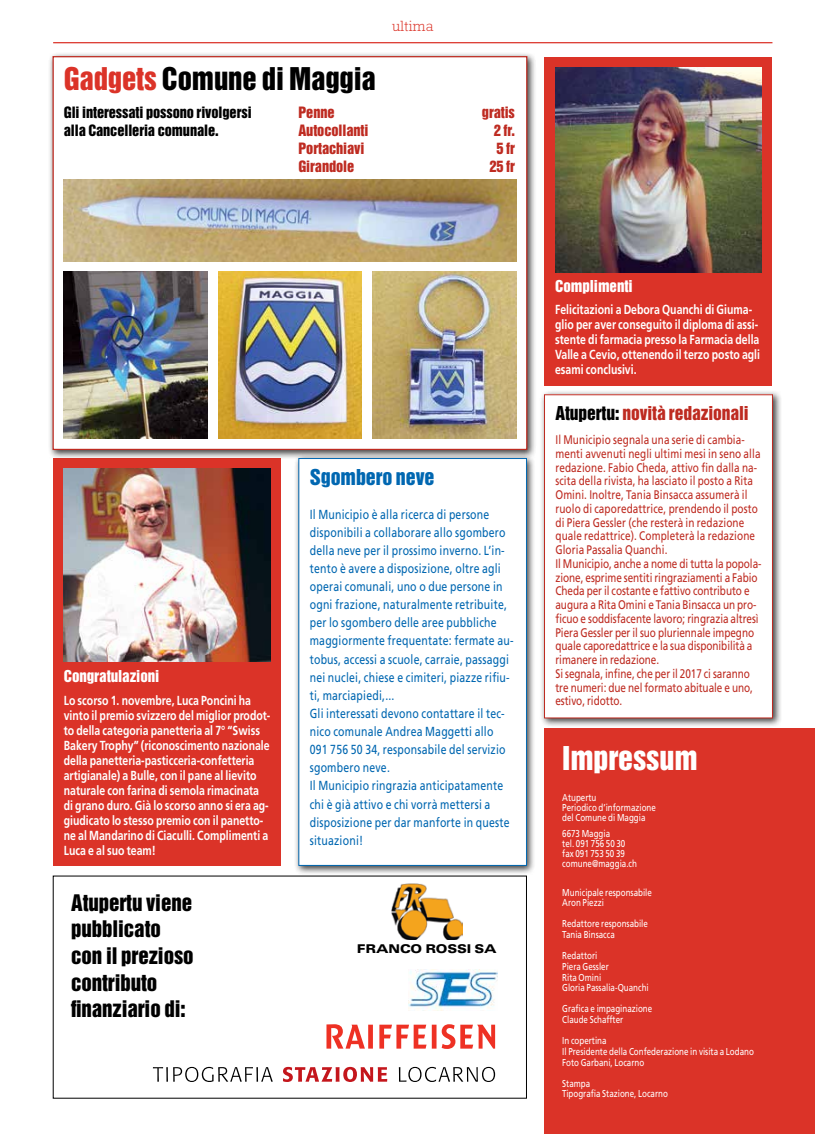
<style>
.page{position:relative;width:815px;height:1134px;background:#fff}
.page>*{position:absolute;margin:0;border:0;box-sizing:border-box;transform-origin:0 0}
.t1{font:30px "Helvetica Inserat LT Std";letter-spacing:-.005em;color:#fff}
.t2{font:28.62px "Helvetica Inserat LT Std";letter-spacing:-.005em;color:#000}
.t3{font:20.88px/26.6px "Helvetica Inserat LT Std";letter-spacing:-.005em;color:#000}
.t4{font:20px "Helvetica Inserat LT Std";letter-spacing:-.005em;color:#0067b1}
.t5{font:17.5px "Helvetica Inserat LT Std";letter-spacing:-.005em;color:#be2b21}
.t6{font:15px "Helvetica Inserat LT Std";letter-spacing:-.005em;color:#fff}
.t7{font:300 15px "Rockwell Std";letter-spacing:.025em;color:#db3328}
.t8{font:14.38px/17.9px "Helvetica Inserat LT Std";letter-spacing:-.005em;color:#000}
.t9{font:14.38px "Helvetica Inserat LT Std";letter-spacing:-.005em;color:#be2b21}
.t10{font:13.12px/18.1px "Frutiger LT Std";letter-spacing:.02em;color:#0067b1;scale:.8 1}
.t11{font:700 13.12px/15px "Frutiger LT Std";color:#fff;scale:.8 1}
.t12{font:12.5px/13.8px "Frutiger LT Std";letter-spacing:-.005em;color:#be2b21;scale:.8 1}
.t13{font:900 expanded 12.12px "Univers LT Std";letter-spacing:-.01em;color:#000}
.t14{font:10px/10.6px "Frutiger LT Std";color:#fff;scale:.8 1}
.s1{color:#db3328}
.s2{color:#000}
</style>
<div class="page">
<div style="left:53px;top:458px;width:228px;height:408px;background:#db3328"></div>
<div style="left:48px;top:52px;width:489px;height:407px;background:#000;opacity:.75"></div>
<div style="left:53px;top:56px;width:474px;height:394px;background:#fff;border:1px solid #be2b21"></div>
<div style="left:544px;top:728px;width:271px;height:406px;background:#db3328"></div>
<hr style="left:53px;top:42px;width:719px;height:1px;background:#db3328">
<svg style="left:326px;top:1024px;width:169px;height:25px"></svg>
<img style="left:391px;top:884px;width:72px;height:55px">
<svg style="left:153px;top:1067px;width:120px;height:15px"></svg>
<svg style="left:283px;top:1067px;width:104px;height:15px"></svg>
<svg style="left:399px;top:1067px;width:96px;height:15px"></svg>
<img style="left:408px;top:970px;width:90px;height:41px">
<div style="left:540px;top:390px;width:242px;height:338px;background:#000;opacity:.75"></div>
<div style="left:544px;top:395px;width:228px;height:323px;background:#fff"></div>
<div style="left:544px;top:394px;width:229px;height:324px;border:1px solid #be2b21"></div>
<div style="left:544px;top:57px;width:228px;height:329px;background:#db3328"></div>
<img style="left:64px;top:180px;width:452px;height:81px">
<img style="left:218px;top:271px;width:144px;height:167px">
<img style="left:373px;top:271px;width:143px;height:167px">
<img style="left:64px;top:271px;width:143px;height:167px">
<img style="left:555px;top:67px;width:207px;height:205px">
<img style="left:64px;top:469px;width:206px;height:193px">
<div style="left:294px;top:454px;width:242px;height:421px;background:#000;opacity:.75"></div>
<div style="left:299px;top:458px;width:227px;height:407px;background:#fff"></div>
<div style="left:299px;top:458px;width:228px;height:408px;border:1px solid #0067b1"></div>
<h2 class="t2" style="left:64px;top:62px;width:314px"><span class="s1">Gadgets</span> Comune di Maggia</h2>
<p class="t7" style="left:392px;top:18px;width:43px">ultima</p>
<p class="t8" style="left:64px;top:104px;width:189px">Gli interessati possono rivolgersi alla Cancelleria comunale.</p>
<p class="t9" style="left:298px;top:104px;width:38px">Penne</p>
<p class="t9" style="left:482px;top:104px;width:35px">gratis</p>
<p class="t9" style="left:298px;top:122px;width:72px">Autocollanti</p>
<p class="t9" style="left:494px;top:122px;width:23px">2 fr.</p>
<p class="t9" style="left:298px;top:140px;width:67px">Portachiavi</p>
<p class="t9" style="left:497px;top:140px;width:20px">5 fr</p>
<p class="t9" style="left:298px;top:158px;width:57px">Girandole</p>
<p class="t9" style="left:489px;top:158px;width:27px">25 fr</p>
<p class="t6" style="left:64px;top:667px;width:97px">Congratulazioni</p>
<p class="t11" style="left:64px;top:693px;width:260px">Lo scorso 1. novembre, Luca Poncini ha vinto il premio svizzero del miglior prodot&shy;to della categoria panetteria al 7° “Swiss Bakery Trophy” (riconoscimento nazionale della panetteria-pasticceria-confetteria artigianale) a Bulle, con il pane al lievito naturale con farina di semola rimacinata di grano duro. Già lo scorso anno si era ag&shy;giudicato lo stesso premio con il panetto&shy;ne al Mandarino di Ciaculli. Complimenti a Luca e al suo team!</p>
<h3 class="t3" style="left:71px;top:890px;width:124px">Atupertu viene pubblicato con il prezioso contributo finanziario di:</h3>
<h3 class="t4" style="left:310px;top:466px;width:126px">Sgombero neve</h3>
<p class="t10" style="left:310px;top:505px;width:256px">Il Municipio è alla ricerca di persone disponibili a collaborare allo sgombero della neve per il prossimo inverno. L’in&shy;tento è avere a disposizione, oltre agli operai comunali, uno o due persone in ogni frazione, naturalmente retribuite, per lo sgombero delle aree pubbliche maggiormente frequentate: fermate au&shy;tobus, accessi a scuole, carraie, passaggi nei nuclei, chiese e cimiteri, piazze rifiu&shy;ti, marciapiedi,...<br>Gli interessati devono contattare il tec&shy;nico comunale Andrea Maggetti allo 091 756 50 34, responsabile del servizio sgombero neve.<br>Il Municipio ringrazia anticipatamente chi è già attivo e chi vorrà mettersi a disposizione per dar manforte in queste situazioni!</p>
<p class="t13" style="left:357px;top:941px;width:142px">FRANCO ROSSI SA</p>
<p class="t6" style="left:555px;top:277px;width:79px">Complimenti</p>
<p class="t11" style="left:555px;top:302px;width:258px">Felicitazioni a Debora Quanchi di Giuma&shy;glio per aver conseguito il diploma di assi&shy;stente di farmacia presso la Farmacia della Valle a Cevio, ottenendo il terzo posto agli esami conclusivi.</p>
<h3 class="t5" style="left:555px;top:402px;width:195px"><span class="s2">Atupertu:</span> novità redazionali</h3>
<p class="t12" style="left:555px;top:433px;width:259px">Il Municipio segnala una serie di cambia&shy;menti avvenuti negli ultimi mesi in seno alla redazione. Fabio Cheda, attivo fin dalla na&shy;scita della rivista, ha lasciato il posto a Rita Omini. Inoltre, Tania Binsacca assumerà il ruolo di caporedattrice, prendendo il posto di Piera Gessler (che resterà in redazione quale redattrice). Completerà la redazione Gloria Passalia Quanchi.<br>Il Municipio, anche a nome di tutta la popola&shy;zione, esprime sentiti ringraziamenti a Fabio Cheda per il costante e fattivo contributo e augura a Rita Omini e Tania Binsacca un pro&shy;ficuo e soddisfacente lavoro; ringrazia altresì Piera Gessler per il suo pluriennale impegno quale caporedattrice e la sua disponibilità a rimanere in redazione.<br>Si segnala, infine, che per il 2017 ci saranno tre numeri: due nel formato abituale e uno, estivo, ridotto.</p>
<h1 class="t1" style="left:562px;top:740px;width:137px">Impressum</h1>
<p class="t14" style="left:562px;top:793px;width:119px;line-height:10px">Atupertu<br>Periodico d’informazione del Comune di Maggia</p>
<p class="t14" style="left:562px;top:829px;width:95px;line-height:10px">6673 Maggia<br>tel. 091 756 50 30 fax 091 753 50 39 comune@maggia.ch</p>
<p class="t14" style="left:562px;top:887px;width:114px">Municipale responsabile<br>Aron Piezzi</p>
<p class="t14" style="left:562px;top:919px;width:109px">Redattore responsabile<br>Tania Binsacca</p>
<p class="t14" style="left:562px;top:950px;width:110px">Redattori<br>Piera Gessler<br>Rita Omini<br>Gloria Passalia-Quanchi</p>
<p class="t14" style="left:562px;top:1004px;width:114px">Grafica e impaginazione<br>Claude Schaffter</p>
<p class="t14" style="left:562px;top:1035px;width:241px">In copertina<br>Il Presidente della Confederazione in visita a Lodano<br>Foto Garbani, Locarno</p>
<p class="t14" style="left:562px;top:1078px;width:134px">Stampa<br>Tipografia Stazione, Locarno</p>
</div>
